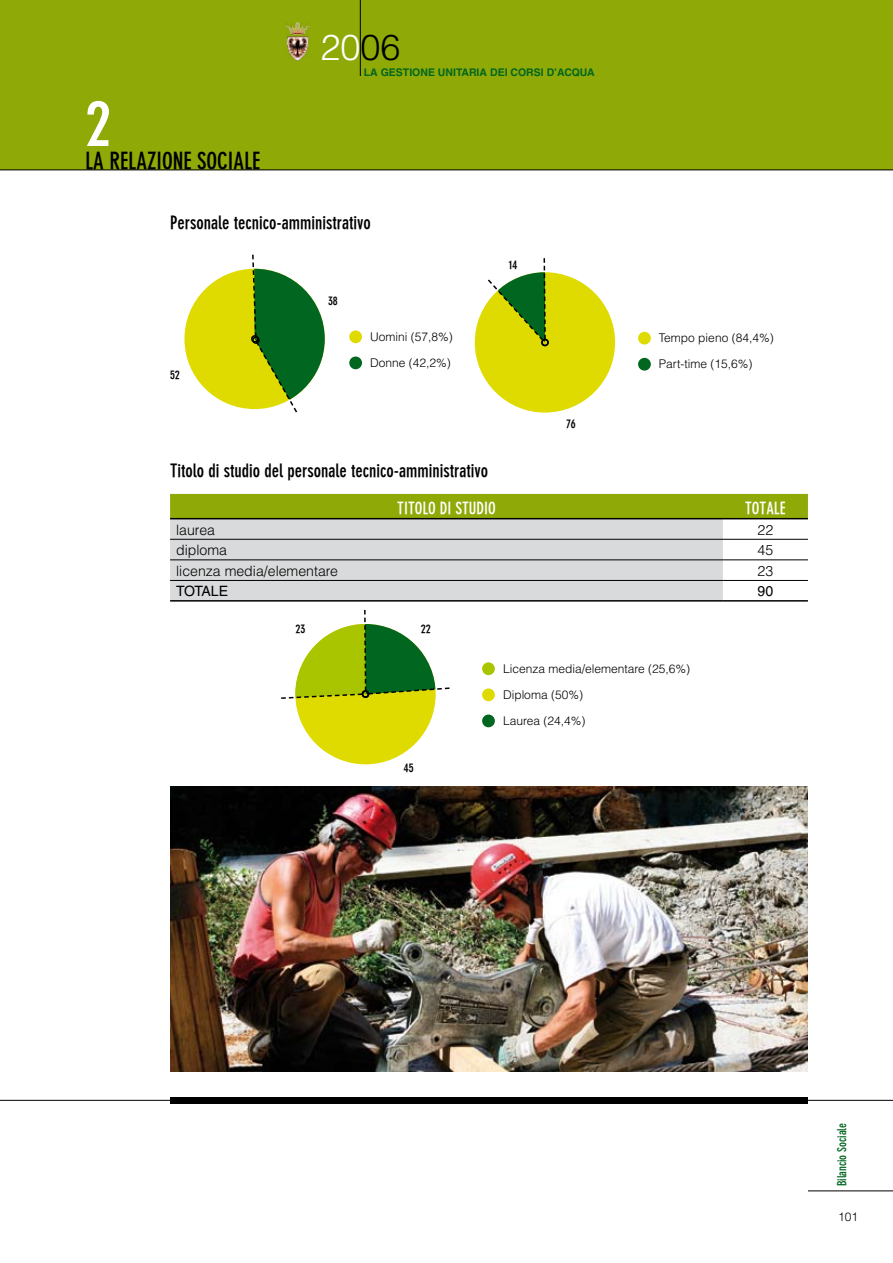
<style>
.page{position:relative;width:893px;height:1263px;background:#fff}
.page>*{position:absolute;margin:0;border:0;box-sizing:border-box;transform-origin:0 0}
.t1{font:63px "DIN Neuzeit Grotesk Bold Cond";color:#fff}
.t2{font:300 36px "Helvetica";color:#fff}
.t3{font:23.1px "DIN Neuzeit Grotesk Bold Cond";color:#000}
.t4{font:18px "DIN Neuzeit Grotesk Bold Cond";color:#000}
.t5{font:16.5px "DIN Neuzeit Grotesk Bold Cond";color:#fff}
.t6{font:300 14.25px "Helvetica";color:#000}
.t7{font:14.25px "Helvetica";letter-spacing:-.02em;color:#000}
.t8{font:300 12px/26.1px "Helvetica";color:#000}
.t9{font:12px "DIN Neuzeit Grotesk Bold Cond";color:#01661f}
.t10{font:12px "DIN Neuzeit Grotesk Bold Cond";color:#000}
.t11{font:700 10.5px "Helvetica";color:#01661f}
.s1{color:#000}
</style>
<div class="page">
<div style="left:0;top:0;width:893px;height:170px;background:#8fa906"></div>
<hr style="left:0;top:170px;width:893px;height:1px;background:#000">
<hr style="left:360px;top:0;width:1px;height:76px;background:#000">
<img style="left:286px;top:23px;width:24px;height:38px">
<hr style="left:0;top:1100px;width:893px;height:1px;background:#000">
<hr style="left:808px;top:1190px;width:85px;height:1px;background:#000">
<div style="left:184px;top:269px;width:141px;height:140px;background:#dfdb00;border-radius:50%"></div>
<svg style="left:251px;top:254px;width:74px;height:159px"></svg>
<div style="left:349px;top:330px;width:13px;height:13px;background:#dfdb00;border-radius:50%"></div>
<div style="left:349px;top:356px;width:13px;height:13px;background:#01661f;border-radius:50%"></div>
<div style="left:475px;top:272px;width:140px;height:141px;background:#dfdb00;border-radius:50%"></div>
<svg style="left:482px;top:258px;width:67px;height:89px"></svg>
<div style="left:638px;top:332px;width:13px;height:12px;background:#dfdb00;border-radius:50%"></div>
<div style="left:638px;top:358px;width:13px;height:13px;background:#01661f;border-radius:50%"></div>
<div style="left:170px;top:494px;width:638px;height:24px;background:#8fa906"></div>
<div style="left:170px;top:519px;width:553px;height:81px;background:#d9dadb"></div>
<hr style="left:170px;top:539px;width:553px;height:1px;background:#000">
<hr style="left:723px;top:539px;width:85px;height:1px;background:#000">
<hr style="left:170px;top:559px;width:553px;height:1px;background:#000">
<hr style="left:723px;top:559px;width:85px;height:1px;background:#000">
<hr style="left:170px;top:580px;width:553px;height:1px;background:#000">
<hr style="left:723px;top:580px;width:85px;height:1px;background:#000">
<hr style="left:170px;top:518px;width:553px;height:1px;background:#000">
<hr style="left:723px;top:518px;width:85px;height:1px;background:#000">
<hr style="left:170px;top:600px;width:553px;height:2px;background:#000">
<hr style="left:723px;top:600px;width:85px;height:2px;background:#000">
<div style="left:295px;top:624px;width:141px;height:140px;background:#dfdb00;border-radius:50%"></div>
<svg style="left:281px;top:609px;width:169px;height:93px"></svg>
<div style="left:362px;top:690px;width:7px;height:8px;border:2px solid #000;border-radius:50%"></div>
<div style="left:482px;top:662px;width:13px;height:13px;background:#a9c500;border-radius:50%"></div>
<div style="left:482px;top:688px;width:13px;height:13px;background:#dfdb00;border-radius:50%"></div>
<div style="left:482px;top:714px;width:13px;height:13px;background:#01661f;border-radius:50%"></div>
<img style="left:170px;top:787px;width:638px;height:284px">
<div style="left:170px;top:1097px;width:638px;height:6px;background:#000"></div>
<h1 class="t1" style="left:85px;top:87px;width:27px">2</h1>
<h3 class="t3" style="left:85px;top:147px;width:177px">lA RELAZIONE SOCIALE</h3>
<h2 class="t2" style="left:320px;top:24px;width:82px">20<span class="s1">06</span></h2>
<p class="t11" style="left:364px;top:66px;width:232px">LA GESTIONE UNITARIA DEI CORSI D’ACQUA</p>
<h3 class="t4" style="left:170px;top:213px;width:202px">Personale tecnico-amministrativo</h3>
<p class="t10" style="left:170px;top:368px;width:11px">52</p>
<p class="t10" style="left:328px;top:294px;width:11px">38</p>
<p class="t8" style="left:370px;top:323px;width:84px">Uomini (57,8%)<br>Donne (42,2%)</p>
<p class="t10" style="left:509px;top:258px;width:10px">14</p>
<p class="t10" style="left:566px;top:416px;width:11px">76</p>
<p class="t8" style="left:659px;top:325px;width:116px">Tempo pieno (84,4%)<br>Part-time (15,6%)</p>
<h3 class="t4" style="left:170px;top:460px;width:319px">Titolo di studio del personale tecnico-amministrativo</h3>
<h3 class="t5" style="left:397px;top:499px;width:8px">titolodistudio</h3>
<h3 class="t5" style="left:745px;top:499px;width:8px">totale</h3>
<p class="t6" style="left:176px;top:521px;width:40px">laurea</p>
<p class="t6" style="left:758px;top:521px;width:17px">22</p>
<p class="t6" style="left:176px;top:541px;width:52px">diploma</p>
<p class="t6" style="left:758px;top:541px;width:16px">45</p>
<p class="t6" style="left:176px;top:562px;width:164px">licenza media/elementare</p>
<p class="t6" style="left:758px;top:562px;width:16px">23</p>
<p class="t7" style="left:176px;top:583px;width:54px">TOTALE</p>
<p class="t7" style="left:758px;top:583px;width:17px">90</p>
<p class="t10" style="left:296px;top:621px;width:11px">23</p>
<p class="t10" style="left:421px;top:621px;width:11px">22</p>
<p class="t10" style="left:404px;top:761px;width:11px">45</p>
<p class="t8" style="left:503px;top:655px;width:189px">Licenza media/elementare (25,6%)<br>Diploma (50%)<br>Laurea (24,4%)</p>
<p class="t9" style="left:835px;top:1186px;width:65px;rotate:-90deg">Bilancio Sociale</p>
<p class="t8" style="left:838px;top:1204px;width:22px">101</p>
</div>
